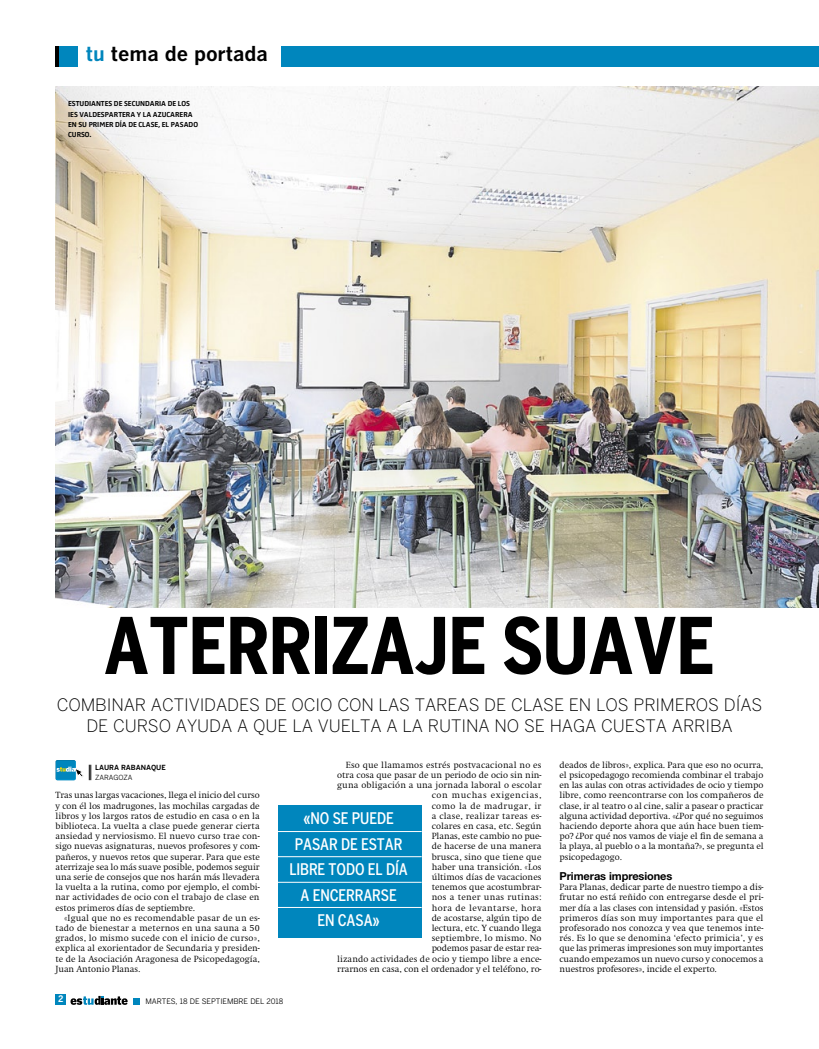
<style>
.page{position:relative;width:819px;height:1049px;background:#fff}
.page>*{position:absolute;margin:0;border:0;box-sizing:border-box;transform-origin:0 0}
.t1{font:700 condensed 77.2px "Zimmer";letter-spacing:-.005em;color:#000}
.t2{font:700 20.4px "Zimmer";letter-spacing:-.005em;color:#000}
.t3{font:300 17px/20.4px "Zimmer";letter-spacing:-.005em;color:#000;text-align:center}
.t4{font:500 condensed 15.9px/25.5px "Zimmer";letter-spacing:-.005em;color:#fff;text-align:center}
.t5{font:700 11px "Helvetica Neue LT Std";letter-spacing:-.005em;color:#000}
.t6{font:700 9px "Zimmer";color:#fff}
.t7{font:300 8.6px/10.2px "Swift ND Std";letter-spacing:.005em;color:#000;text-align:justify}
.t8{font:700 7.5px/10.2px "Zwo";letter-spacing:-.005em;color:#000}
.t9{font:7.5px "Zimmer";letter-spacing:-.01em;color:#000}
.t10{font:700 7px/10px "Zimmer";letter-spacing:-.01em;color:#000}
.s1{color:#0086bd}
.s2{font-weight:400}
</style>
<div class="page">
<img style="left:56px;top:86px;width:763px;height:521px">
<div style="left:281px;top:46px;width:538px;height:20px;background:#0086bd"></div>
<div style="left:56px;top:46px;width:22px;height:20px;background:#0086bd"></div>
<hr style="left:56px;top:46px;width:3px;height:20px;background:#000">
<div style="left:278px;top:806px;width:143px;height:132px;background:#0086bd"></div>
<hr style="left:278px;top:831px;width:144px;height:1px;background:#fff">
<hr style="left:278px;top:856px;width:144px;height:1px;background:#fff">
<hr style="left:278px;top:882px;width:144px;height:1px;background:#fff">
<hr style="left:278px;top:907px;width:144px;height:1px;background:#fff">
<div style="left:56px;top:760px;width:20px;height:20px;background:#047bac;border-radius:2px"></div>
<svg style="left:56px;top:761px;width:36px;height:19px"></svg>
<div style="left:56px;top:995px;width:10px;height:10px;background:#0086bd"></div>
<svg style="left:71px;top:996px;width:57px;height:9px"></svg>
<svg style="left:134px;top:999px;width:6px;height:6px"></svg>
<p class="t2" style="left:86px;top:41px;width:184px"><span class="s1">TU</span> TEMA DE PORTADA</p>
<p class="t8" style="left:68px;top:99px;width:131px">ESTUDIANTES DE SECUNDARIA DE LOS<br>IES VALDESPARTERA Y LA AZUCARERA<br>EN SU PRIMER DÍA DE CLASE, EL PASADO<br>CURSO.</p>
<p class="t1" style="left:104px;top:599px;width:612px">ATERRIZAJE SUAVE</p>
<p class="t3" style="left:57px;top:694px;width:707px">COMBINAR ACTIVIDADES DE OCIO CON LAS TAREAS DE CLASE EN LOS PRIMEROS DÍAS<br>DE CURSO AYUDA A QUE LA VUELTA A LA RUTINA NO SE HAGA CUESTA ARRIBA</p>
<p class="t7" style="left:559px;top:760px;width:206px">deados de libros», explica. Para que eso no ocurra, el psicopedagogo recomienda combinar el trabajo en las aulas con otras actividades de ocio y tiempo libre, como reencontrarse con los compañeros de clase, ir al teatro o al cine, salir a pasear o practicar alguna actividad deportiva. «¿Por qué no seguimos haciendo deporte ahora que aún hace buen tiem&shy;po? ¿Por qué nos vamos de viaje el fin de semana a la playa, al pueblo o a la montaña?», se pregunta el psicopedagogo.</p>
<p class="t5" style="left:559px;top:869px;width:115px">Primeras impresiones</p>
<p class="t7" style="left:559px;top:882px;width:206px">Para Planas, dedicar parte de nuestro tiempo a dis&shy;frutar no está reñido con entregarse desde el pri&shy;mer día a las clases con intensidad y pasión. «Estos primeros días son muy importantes para que el profesorado nos conozca y vea que tenemos inte&shy;rés. Es lo que se denomina ‘efecto primicia’, y es que las primeras impresiones son muy importantes cuando empezamos un nuevo curso y conocemos a nuestros profesores», incide el experto.</p>
<p class="t10" style="left:95px;top:762px;width:72px">LAURA RABANAQUE<br><span class="s2">ZARAGOZA</span></p>
<p class="t7" style="left:337px;top:760px;width:206px;text-align:right">Eso que llamamos estrés postvacacional no es otra cosa que pasar de un periodo de ocio sin nin&shy;guna obligación a una jornada laboral o escolar con muchas exigencias,<br>como la de madrugar, ir<br>a clase, realizar tareas es-<br>colares en casa, etc. Según<br>Planas, este cambio no pue-<br>de hacerse de una manera<br>brusca, sino que tiene que<br>haber una transición. «Los<br>últimos días de vacaciones<br>tenemos que acostumbrar-<br>nos a tener unas rutinas:<br>hora de levantarse, hora<br>de acostarse, algún tipo de<br>lectura, etc. Y cuando llega<br>septiembre, lo mismo. No<br>podemos pasar de estar rea-<br>lizando actividades de ocio y tiempo libre a ence&shy;rrarnos en casa, con el ordenador y el teléfono, ro-</p>
<p class="t7" style="left:55px;top:790px;width:206px">Tras unas largas vacaciones, llega el inicio del curso</p>
<p class="t7" style="left:55px;top:801px;width:206px">y con él los madrugones, las mochilas cargadas de</p>
<p class="t7" style="left:55px;top:811px;width:206px">libros y los largos ratos de estudio en casa o en la</p>
<p class="t7" style="left:55px;top:821px;width:206px">biblioteca. La vuelta a clase puede generar cierta</p>
<p class="t7" style="left:55px;top:831px;width:206px">ansiedad y nerviosismo. El nuevo curso trae con-</p>
<p class="t7" style="left:55px;top:841px;width:206px">sigo nuevas asignaturas, nuevos profesores y com-</p>
<p class="t7" style="left:55px;top:852px;width:206px">pañeros, y nuevos retos que superar. Para que este</p>
<p class="t7" style="left:55px;top:862px;width:206px">aterrizaje sea lo más suave posible, podemos seguir</p>
<p class="t7" style="left:55px;top:872px;width:206px">una serie de consejos que nos harán más llevadera</p>
<p class="t7" style="left:55px;top:882px;width:206px">la vuelta a la rutina, como por ejemplo, el combi-</p>
<p class="t7" style="left:55px;top:892px;width:206px">nar actividades de ocio con el trabajo de clase en</p>
<p class="t7" style="left:55px;top:903px;width:141px">estos primeros días de septiembre.</p>
<p class="t7" style="left:64px;top:913px;width:197px">«Igual que no es recomendable pasar de un es-</p>
<p class="t7" style="left:55px;top:923px;width:206px">tado de bienestar a meternos en una sauna a 50</p>
<p class="t7" style="left:55px;top:933px;width:206px">grados, lo mismo sucede con el inicio de curso»,</p>
<p class="t7" style="left:55px;top:943px;width:206px">explica al exorientador de Secundaria y presiden-</p>
<p class="t7" style="left:55px;top:954px;width:206px">te de la Asociación Aragonesa de Psicopedagogía,</p>
<p class="t7" style="left:55px;top:964px;width:86px">Juan Antonio Planas.</p>
<p class="t4" style="left:289px;top:806px;width:120px">«NO SE PUEDE<br>PASAR DE ESTAR<br>LIBRE TODO EL DÍA<br>A ENCERRARSE<br>EN CASA»</p>
<p class="t6" style="left:58px;top:993px;width:7px">2</p>
<p class="t9" style="left:146px;top:997px;width:139px">MARTES, 18 DE SEPTIEMBRE DEL 2018</p>
</div>
